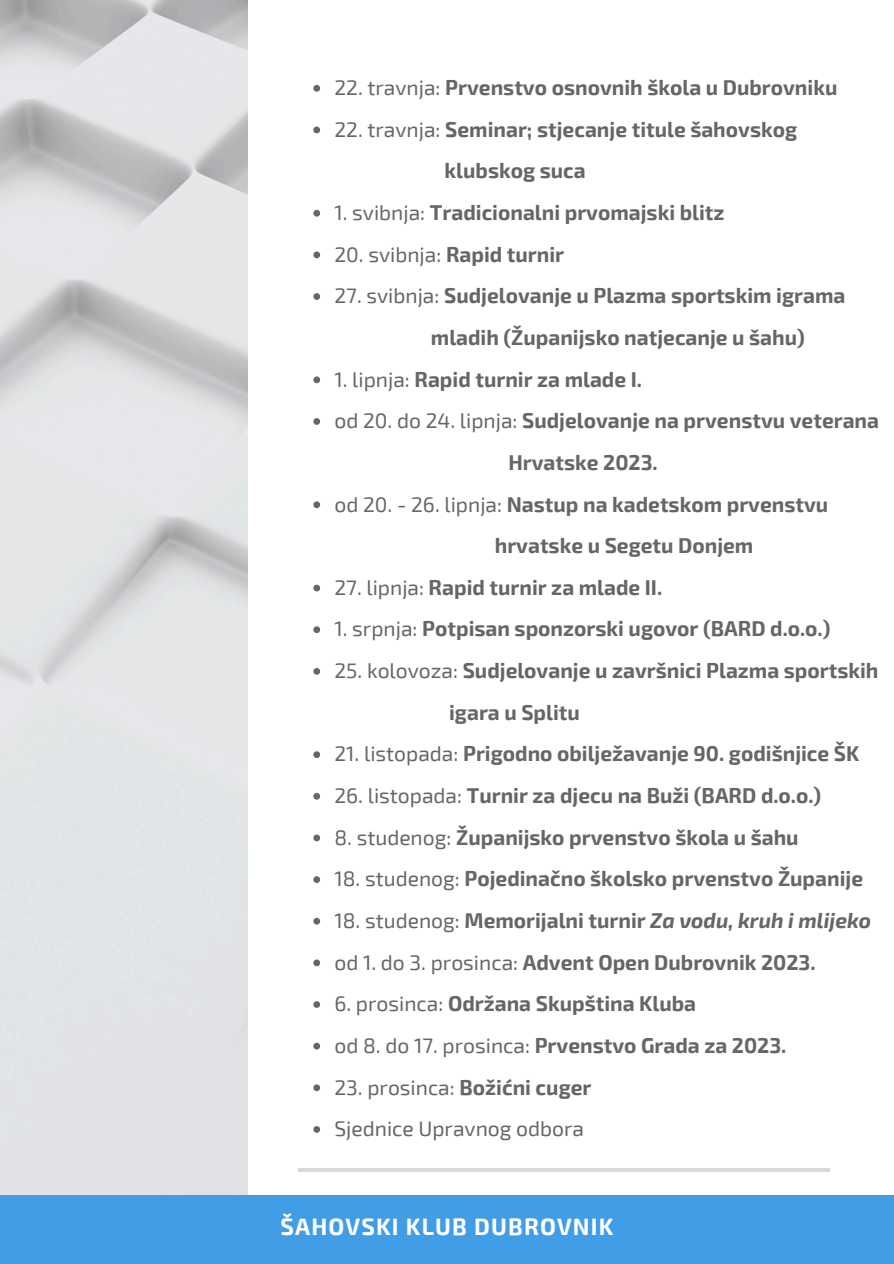
<style>
.page{position:relative;width:894px;height:1264px;background:#fff}
.page>*{position:absolute;margin:0;border:0;box-sizing:border-box;transform-origin:0 0}
.t1{font:700 23.1px "Exo 2";letter-spacing:.05em;color:#fff}
.t2{font:700 21px "Exo 2";color:#666}
.t3{font:21px "Exo 2";color:#666}
.t4{font:italic 700 21px "Exo 2";color:#666}
.s1{font-weight:400}
.s2{font-weight:700}
.s3{font-weight:400;font-style:normal}
.s4{font-style:normal}
</style>
<div class="page">
<hr style="left:298px;top:1168px;width:531px;height:3px;background:#d9d9d9">
<div style="left:0;top:1195px;width:893px;height:68px;background:#419de6"></div>
<svg style="left:313px;top:85px;width:7px;height:7px"></svg>
<svg style="left:313px;top:127px;width:7px;height:6px"></svg>
<svg style="left:313px;top:210px;width:7px;height:7px"></svg>
<svg style="left:313px;top:251px;width:7px;height:7px"></svg>
<svg style="left:313px;top:293px;width:7px;height:7px"></svg>
<svg style="left:313px;top:376px;width:7px;height:7px"></svg>
<svg style="left:313px;top:418px;width:7px;height:7px"></svg>
<svg style="left:313px;top:501px;width:7px;height:7px"></svg>
<svg style="left:313px;top:584px;width:7px;height:7px"></svg>
<svg style="left:313px;top:626px;width:7px;height:7px"></svg>
<svg style="left:313px;top:668px;width:7px;height:6px"></svg>
<svg style="left:313px;top:751px;width:7px;height:7px"></svg>
<svg style="left:313px;top:793px;width:7px;height:6px"></svg>
<svg style="left:313px;top:834px;width:7px;height:7px"></svg>
<svg style="left:313px;top:876px;width:7px;height:7px"></svg>
<svg style="left:313px;top:917px;width:7px;height:7px"></svg>
<svg style="left:313px;top:959px;width:7px;height:7px"></svg>
<svg style="left:313px;top:1001px;width:7px;height:6px"></svg>
<svg style="left:313px;top:1042px;width:7px;height:7px"></svg>
<svg style="left:313px;top:1084px;width:7px;height:7px"></svg>
<svg style="left:313px;top:1126px;width:7px;height:6px"></svg>
<p class="t2" style="left:334px;top:74px;width:504px"><span class="s1">22. travnja:</span> Prvenstvo osnovnih škola u Dubrovniku</p>
<h2 class="t2" style="left:334px;top:115px;width:464px"><span class="s1">22. travnja:</span> Seminar; stjecanje titule šahovskog</h2>
<p class="t2" style="left:444px;top:157px;width:143px">klubskog suca</p>
<p class="t2" style="left:334px;top:199px;width:391px"><span class="s1">1. svibnja:</span> Tradicionalni prvomajski blitz</p>
<p class="t3" style="left:334px;top:241px;width:231px">20. svibnja: <span class="s2">Rapid turnir</span></p>
<h2 class="t2" style="left:334px;top:282px;width:512px"><span class="s1">27. svibnja:</span> Sudjelovanje u Plazma sportskim igrama</h2>
<p class="t2" style="left:431px;top:324px;width:375px">mladih (Županijsko natjecanje u šahu)</p>
<p class="t2" style="left:334px;top:365px;width:309px"><span class="s1">1. lipnja:</span> Rapid turnir za mlade I.</p>
<h2 class="t2" style="left:334px;top:407px;width:546px"><span class="s1">od 20. do 24. lipnja:</span> Sudjelovanje na prvenstvu veterana</h2>
<p class="t2" style="left:508px;top:448px;width:151px">Hrvatske 2023.</p>
<h2 class="t2" style="left:334px;top:490px;width:495px"><span class="s1">od 20. - 26. lipnja:</span> Nastup na kadetskom prvenstvu</h2>
<p class="t2" style="left:494px;top:532px;width:260px">hrvatske u Segetu Donjem</p>
<p class="t2" style="left:334px;top:573px;width:329px"><span class="s1">27. lipnja:</span> Rapid turnir za mlade II.</p>
<p class="t2" style="left:334px;top:615px;width:497px"><span class="s1">1. srpnja:</span> Potpisan sponzorski ugovor (BARD d.o.o.)</p>
<h2 class="t2" style="left:334px;top:657px;width:545px"><span class="s1">25. kolovoza:</span> Sudjelovanje u završnici Plazma sportskih</h2>
<p class="t2" style="left:449px;top:698px;width:132px">igara u Splitu</p>
<p class="t2" style="left:334px;top:740px;width:526px"><span class="s1">21. listopada:</span> Prigodno obilježavanje 90. godišnjice ŠK</p>
<p class="t2" style="left:334px;top:781px;width:488px"><span class="s1">26. listopada:</span> Turnir za djecu na Buži (BARD d.o.o.)</p>
<p class="t2" style="left:334px;top:823px;width:465px"><span class="s1">8. studenog:</span> Županijsko prvenstvo škola u šahu</p>
<p class="t2" style="left:334px;top:865px;width:530px"><span class="s1">18. studenog:</span> Pojedinačno školsko prvenstvo Županije</p>
<p class="t4" style="left:334px;top:906px;width:538px"><span class="s3">18. studenog:</span> <span class="s4">Memorijalni turnir</span> Za vodu, kruh i mlijeko</p>
<p class="t2" style="left:334px;top:948px;width:482px"><span class="s1">od 1. do 3. prosinca:</span> Advent Open Dubrovnik 2023.</p>
<p class="t2" style="left:334px;top:990px;width:363px"><span class="s1">6. prosinca:</span> Održana Skupština Kluba</p>
<p class="t2" style="left:334px;top:1031px;width:453px"><span class="s1">od 8. do 17. prosinca:</span> Prvenstvo Grada za 2023.</p>
<p class="t3" style="left:334px;top:1073px;width:258px">23. prosinca: <span class="s2">Božićni cuger</span></p>
<h1 class="t3" style="left:334px;top:1115px;width:251px">Sjednice Upravnog odbora</h1>
<p class="t1" style="left:280px;top:1211px;width:334px">ŠAHOVSKI KLUB DUBROVNIK</p>
</div>
